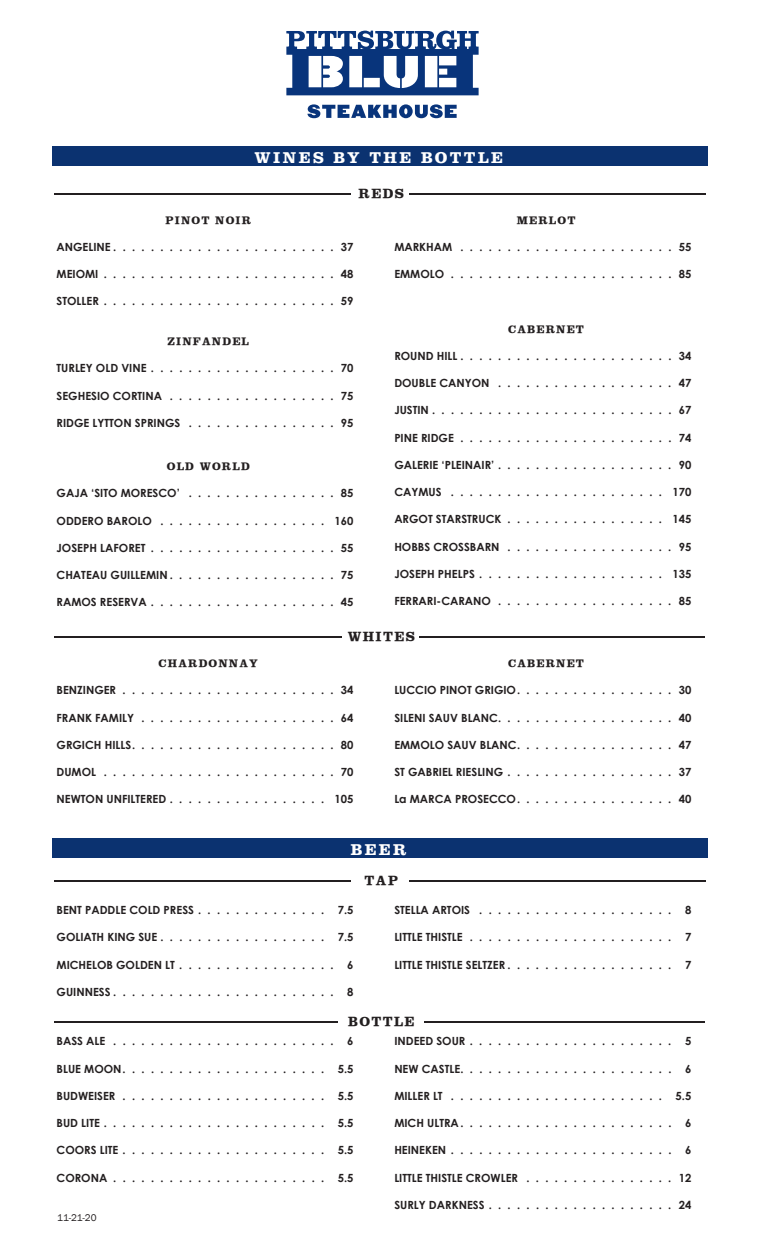
<style>
.page{position:relative;width:765px;height:1260px;background:#fff}
.page>*{position:absolute;margin:0;border:0;box-sizing:border-box;transform-origin:0 0}
.t1{font:700 16.25px "Clarendon LT Std";letter-spacing:.145em;color:#fff}
.t2{font:700 13.75px "Clarendon";letter-spacing:.1em;color:#231f20}
.t3{font:700 11.25px "Century Gothic";color:#231f20}
.t4{font:700 11.25px "Clarendon";letter-spacing:.1em;color:#231f20}
.t5{font:10px "Franklin Gothic";color:#231f20}
</style>
<div class="page">
<div style="left:52px;top:146px;width:656px;height:20px;background:#0b3270"></div>
<div style="left:52px;top:838px;width:656px;height:20px;background:#0b3270"></div>
<svg style="left:308px;top:104px;width:149px;height:14px"></svg>
<svg style="left:286px;top:31px;width:193px;height:64px"></svg>
<hr style="left:409px;top:193px;width:296px;height:2px;background:#231f20">
<hr style="left:55px;top:193px;width:296px;height:2px;background:#231f20">
<hr style="left:409px;top:880px;width:296px;height:1px;background:#231f20">
<hr style="left:55px;top:880px;width:296px;height:1px;background:#231f20">
<hr style="left:420px;top:636px;width:285px;height:1px;background:#231f20">
<hr style="left:55px;top:636px;width:287px;height:1px;background:#231f20">
<hr style="left:424px;top:1021px;width:281px;height:2px;background:#231f20">
<hr style="left:55px;top:1021px;width:283px;height:2px;background:#231f20">
<h1 class="t1" style="left:255px;top:148px;width:250px">WINES BY THE BOTTLE</h1>
<p class="t2" style="left:359px;top:185px;width:47px">REDS</p>
<p class="t4" style="left:166px;top:213px;width:87px">PINOT NOIR</p>
<p class="t3" style="left:57px;top:240px;width:298px">ANGELINE . . . . . . . . . . . . . . . . . . . . . . . . 37</p>
<p class="t3" style="left:57px;top:267px;width:298px">MEIOMI . . . . . . . . . . . . . . . . . . . . . . . . . 48</p>
<p class="t3" style="left:57px;top:294px;width:298px">STOLLER . . . . . . . . . . . . . . . . . . . . . . . . . 59</p>
<p class="t4" style="left:168px;top:335px;width:83px">ZINFANDEL</p>
<p class="t3" style="left:57px;top:361px;width:298px">TURLEY OLD VINE . . . . . . . . . . . . . . . . . . . . 70</p>
<p class="t3" style="left:57px;top:388px;width:298px">SEGHESIO CORTINA . . . . . . . . . . . . . . . . . . 75</p>
<p class="t3" style="left:57px;top:416px;width:298px">RIDGE LYTTON SPRINGS . . . . . . . . . . . . . . . . 95</p>
<p class="t4" style="left:167px;top:460px;width:85px">OLD WORLD</p>
<p class="t3" style="left:57px;top:486px;width:298px">GAJA ‘SITO MORESCO’ . . . . . . . . . . . . . . . . 85</p>
<p class="t3" style="left:57px;top:513px;width:298px">ODDERO BAROLO . . . . . . . . . . . . . . . . . . 160</p>
<p class="t3" style="left:57px;top:541px;width:298px">JOSEPH LAFORET . . . . . . . . . . . . . . . . . . . . 55</p>
<p class="t3" style="left:57px;top:568px;width:298px">CHATEAU GUILLEMIN . . . . . . . . . . . . . . . . . . 75</p>
<p class="t3" style="left:57px;top:595px;width:298px">RAMOS RESERVA . . . . . . . . . . . . . . . . . . . . 45</p>
<p class="t4" style="left:517px;top:213px;width:60px">MERLOT</p>
<p class="t3" style="left:394px;top:240px;width:298px">MARKHAM . . . . . . . . . . . . . . . . . . . . . . . 55</p>
<p class="t3" style="left:394px;top:267px;width:298px">EMMOLO . . . . . . . . . . . . . . . . . . . . . . . . 85</p>
<p class="t4" style="left:508px;top:322px;width:77px">CABERNET</p>
<p class="t3" style="left:394px;top:349px;width:298px">ROUND HILL . . . . . . . . . . . . . . . . . . . . . . . 34</p>
<p class="t3" style="left:394px;top:376px;width:298px">DOUBLE CANYON . . . . . . . . . . . . . . . . . . . 47</p>
<p class="t3" style="left:394px;top:403px;width:298px">JUSTIN . . . . . . . . . . . . . . . . . . . . . . . . . . 67</p>
<p class="t3" style="left:394px;top:430px;width:298px">PINE RIDGE . . . . . . . . . . . . . . . . . . . . . . . 74</p>
<p class="t3" style="left:394px;top:458px;width:298px">GALERIE ‘PLEINAIR’ . . . . . . . . . . . . . . . . . . . 90</p>
<p class="t3" style="left:394px;top:485px;width:298px">CAYMUS . . . . . . . . . . . . . . . . . . . . . . . 170</p>
<p class="t3" style="left:394px;top:512px;width:298px">ARGOT STARSTRUCK . . . . . . . . . . . . . . . . . 145</p>
<p class="t3" style="left:394px;top:539px;width:298px">HOBBS CROSSBARN . . . . . . . . . . . . . . . . . . 95</p>
<p class="t3" style="left:394px;top:567px;width:298px">JOSEPH PHELPS . . . . . . . . . . . . . . . . . . . . 135</p>
<p class="t3" style="left:394px;top:594px;width:298px">FERRARI-CARANO . . . . . . . . . . . . . . . . . . . 85</p>
<p class="t2" style="left:348px;top:628px;width:69px">WHITES</p>
<p class="t4" style="left:159px;top:656px;width:101px">CHARDONNAY</p>
<p class="t3" style="left:57px;top:683px;width:298px">BENZINGER . . . . . . . . . . . . . . . . . . . . . . . 34</p>
<p class="t3" style="left:57px;top:710px;width:298px">FRANK FAMILY . . . . . . . . . . . . . . . . . . . . . 64</p>
<p class="t3" style="left:57px;top:738px;width:298px">GRGICH HILLS. . . . . . . . . . . . . . . . . . . . . . 80</p>
<p class="t3" style="left:57px;top:765px;width:298px">DUMOL . . . . . . . . . . . . . . . . . . . . . . . . . 70</p>
<p class="t3" style="left:57px;top:792px;width:298px">NEWTON UNFILTERED . . . . . . . . . . . . . . . . . 105</p>
<p class="t4" style="left:508px;top:656px;width:77px">CABERNET</p>
<p class="t3" style="left:394px;top:683px;width:298px">LUCCIO PINOT GRIGIO. . . . . . . . . . . . . . . . . 30</p>
<p class="t3" style="left:394px;top:710px;width:298px">SILENI SAUV BLANC. . . . . . . . . . . . . . . . . . . 40</p>
<p class="t3" style="left:394px;top:738px;width:298px">EMMOLO SAUV BLANC. . . . . . . . . . . . . . . . . 47</p>
<p class="t3" style="left:394px;top:765px;width:298px">ST GABRIEL RIESLING . . . . . . . . . . . . . . . . . . 37</p>
<p class="t3" style="left:394px;top:792px;width:298px">La MARCA PROSECCO. . . . . . . . . . . . . . . . . 40</p>
<h1 class="t1" style="left:351px;top:840px;width:57px">BEER</h1>
<p class="t3" style="left:57px;top:903px;width:299px">BENT PADDLE COLD PRESS . . . . . . . . . . . . . . 7.5</p>
<p class="t3" style="left:57px;top:930px;width:299px">GOLIATH KING SUE . . . . . . . . . . . . . . . . . . 7.5</p>
<p class="t3" style="left:57px;top:957px;width:299px">MICHELOB GOLDEN LT . . . . . . . . . . . . . . . . . 6</p>
<p class="t3" style="left:57px;top:985px;width:299px">GUINNESS . . . . . . . . . . . . . . . . . . . . . . . . 8</p>
<p class="t2" style="left:365px;top:872px;width:35px">TAP</p>
<p class="t3" style="left:394px;top:903px;width:299px">STELLA ARTOIS . . . . . . . . . . . . . . . . . . . . . 8</p>
<p class="t3" style="left:394px;top:930px;width:299px">LITTLE THISTLE . . . . . . . . . . . . . . . . . . . . . . 7</p>
<p class="t3" style="left:394px;top:957px;width:299px">LITTLE THISTLE SELTZER . . . . . . . . . . . . . . . . . . 7</p>
<p class="t2" style="left:348px;top:1014px;width:68px">BOTTLE</p>
<p class="t3" style="left:57px;top:1034px;width:299px">BASS ALE . . . . . . . . . . . . . . . . . . . . . . . . 6</p>
<p class="t3" style="left:57px;top:1062px;width:299px">BLUE MOON. . . . . . . . . . . . . . . . . . . . . . 5.5</p>
<p class="t3" style="left:57px;top:1089px;width:299px">BUDWEISER . . . . . . . . . . . . . . . . . . . . . . 5.5</p>
<p class="t3" style="left:57px;top:1116px;width:299px">BUD LITE . . . . . . . . . . . . . . . . . . . . . . . . 5.5</p>
<p class="t3" style="left:57px;top:1143px;width:299px">COORS LITE . . . . . . . . . . . . . . . . . . . . . . 5.5</p>
<p class="t3" style="left:57px;top:1171px;width:299px">CORONA . . . . . . . . . . . . . . . . . . . . . . . 5.5</p>
<p class="t5" style="left:57px;top:1212px;width:41px">11-21-20</p>
<p class="t3" style="left:394px;top:1034px;width:299px">INDEED SOUR . . . . . . . . . . . . . . . . . . . . . . 5</p>
<p class="t3" style="left:394px;top:1062px;width:299px">NEW CASTLE. . . . . . . . . . . . . . . . . . . . . . . 6</p>
<p class="t3" style="left:394px;top:1089px;width:299px">MILLER LT . . . . . . . . . . . . . . . . . . . . . . . 5.5</p>
<p class="t3" style="left:394px;top:1116px;width:299px">MICH ULTRA. . . . . . . . . . . . . . . . . . . . . . . 6</p>
<p class="t3" style="left:394px;top:1143px;width:299px">HEINEKEN . . . . . . . . . . . . . . . . . . . . . . . . 6</p>
<p class="t3" style="left:394px;top:1171px;width:298px">LITTLE THISTLE CROWLER . . . . . . . . . . . . . . . . 12</p>
<p class="t3" style="left:394px;top:1198px;width:298px">SURLY DARKNESS . . . . . . . . . . . . . . . . . . . . 24</p>
</div>
